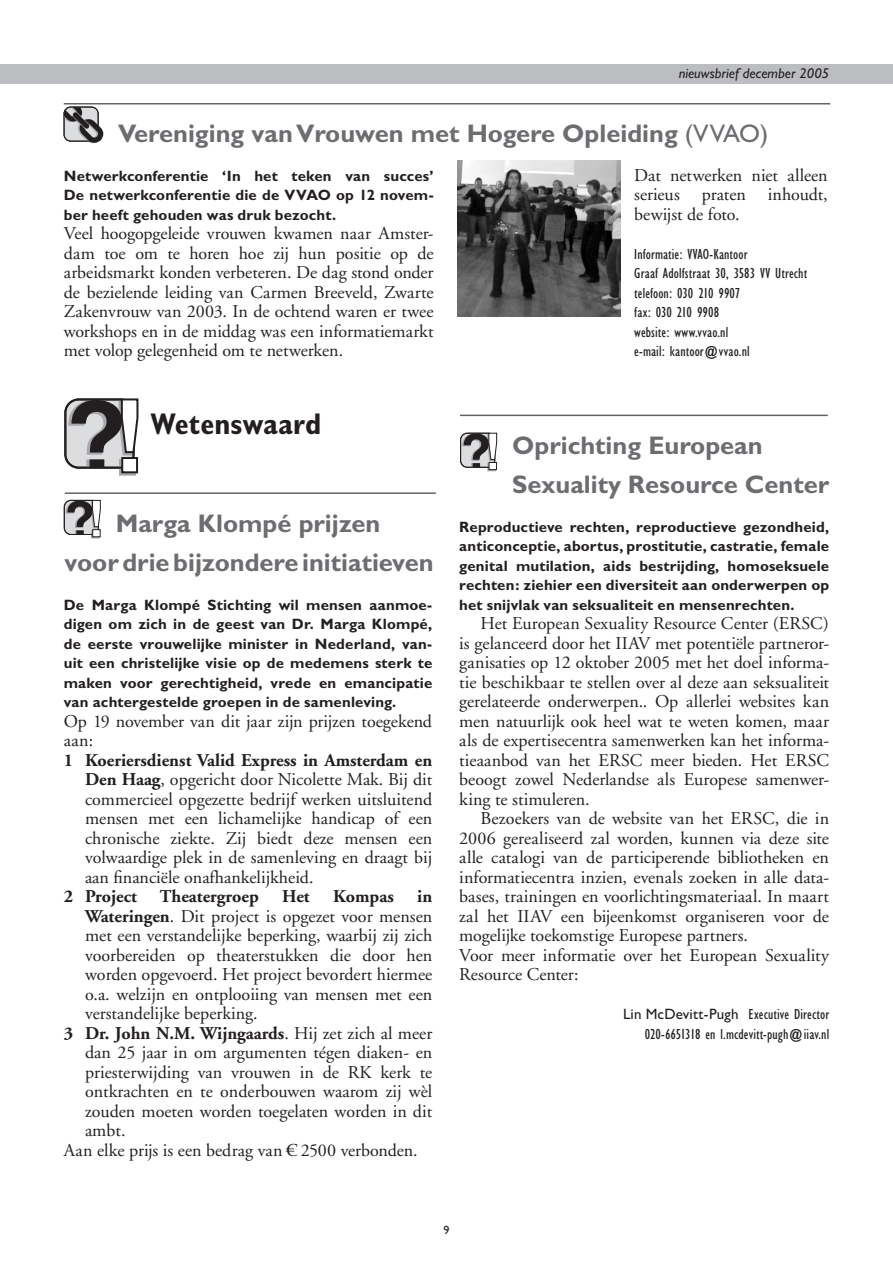
<style>
.page{position:relative;width:893px;height:1263px;background:#fff}
.page>*{position:absolute;margin:0;border:0;box-sizing:border-box;transform-origin:0 0}
.t1{font:700 condensed 30px "Gill Sans";color:#231f20}
.t2{font:700 25.5px/39px "Gill Sans";color:#6c6d70;text-align:center}
.t3{font:18px/19.5px "Adobe Garamond";color:#231f20;text-align:justify}
.t4{font:700 18px "Adobe Garamond";color:#231f20}
.t5{font:700 15px/19.5px "Gill Sans";letter-spacing:.01em;color:#231f20;text-align:justify}
.t6{font:condensed 15px/19.5px "Gill Sans";letter-spacing:.01em;color:#231f20}
.t7{font:italic 14.25px "Gill Sans";color:#231f20}
.t8{font:12px "Gill Sans";color:#231f20}
.s1{font-weight:400}
.s2{font-stretch:normal}
.s3{font-weight:700}
.s4{font-family:"DTL Haarlemmer D Euro"}
</style>
<div class="page">
<div style="left:0;top:64px;width:893px;height:19px;background:#bcbdc0"></div>
<hr style="left:64px;top:103px;width:766px;height:1px;background:#636366">
<svg style="left:63px;top:106px;width:40px;height:38px"></svg>
<img style="left:457px;top:161px;width:163px;height:156px">
<hr style="left:65px;top:492px;width:371px;height:2px;background:#636366">
<svg style="left:64px;top:398px;width:75px;height:78px"></svg>
<svg style="left:63px;top:499px;width:38px;height:40px"></svg>
<hr style="left:460px;top:415px;width:368px;height:1px;background:#636366">
<svg style="left:460px;top:432px;width:38px;height:40px"></svg>
<p class="t7" style="left:679px;top:65px;width:152px">nieuwsbrief december 2005</p>
<h2 class="t2" style="left:118px;top:114px;width:652px">Vereniging van Vrouwen met Hogere Opleiding <span class="s1">(VVAO)</span></h2>
<p class="t3" style="left:634px;top:166px;width:195px">Dat netwerken niet alleen serieus praten inhoudt, bewijst de foto.</p>
<p class="t6" style="left:634px;top:244px;width:174px">Informatie: VVAO-Kantoor<br>Graaf Adolfstraat 30, 3583 VV Utrecht telefoon: 030 210 9907<br>fax: 030 210 9908<br>website: www.vvao.nl<br>e-mail: kantoor@vvao.nl</p>
<p class="t5" style="left:64px;top:166px;width:371px">Netwerkconferentie ‘In het teken van succes’ De netwerkconferentie die de VVAO op 12 novem&shy;ber heeft gehouden was druk bezocht.</p>
<p class="t3" style="left:64px;top:224px;width:371px">Veel hoogopgeleide vrouwen kwamen naar Amster&shy;dam toe om te horen hoe zij hun positie op de arbeidsmarkt konden verbeteren. De dag stond onder de bezielende leiding van Carmen Breeveld, Zwarte Zakenvrouw van 2003. In de ochtend waren er twee workshops en in de middag was een informatiemarkt met volop gelegenheid om te netwerken.</p>
<h1 class="t1" style="left:151px;top:406px;width:172px">Wetenswaard</h1>
<h2 class="t2" style="left:512px;top:426px;width:319px;text-align:left">Oprichting European<br>Sexuality Resource Center</h2>
<h2 class="t2" style="left:65px;top:504px;width:371px">Marga Klompé prijzen<br>voor drie bijzondere initiatieven</h2>
<p class="t5" style="left:459px;top:517px;width:371px">Reproductieve rechten, reproductieve gezondheid, anticonceptie, abortus, prostitutie, castratie, female genital mutilation, aids bestrijding, homoseksuele rechten: ziehier een diversiteit aan onderwerpen op het snijvlak van seksualiteit en mensenrechten.</p>
<p class="t3" style="left:459px;top:614px;width:371px;text-indent:21px">Het European Sexuality Resource Center (ERSC) is gelanceerd door het IIAV met potentiële partneror&shy;ganisaties op 12 oktober 2005 met het doel informa&shy;tie beschikbaar te stellen over al deze aan seksualiteit gerelateerde onderwerpen.. Op allerlei websites kan men natuurlijk ook heel wat te weten komen, maar als de expertisecentra samenwerken kan het informa&shy;tieaanbod van het ERSC meer bieden. Het ERSC beoogt zowel Nederlandse als Europese samenwer&shy;king te stimuleren.</p>
<p class="t3" style="left:459px;top:809px;width:371px;text-align:left;text-indent:21px">Bezoekers van de website van het ERSC, die in 2006 gerealiseerd zal worden, kunnen via deze site alle catalogi van de participerende bibliotheken en informatiecentra inzien, evenals zoeken in alle data&shy;bases, trainingen en voorlichtingsmateriaal. In maart zal het IIAV een bijeenkomst organiseren voor de mogelijke toekomstige Europese partners.<br>Voor meer informatie over het European Sexuality Resource Center:</p>
<p class="t6" style="left:623px;top:1005px;width:208px;text-align:right"><span class="s2">Lin McDevitt-Pugh</span> Executive Director<br>020-6651318 en l.mcdevitt-pugh@iiav.nl</p>
<p class="t5" style="left:64px;top:595px;width:370px">De Marga Klompé Stichting wil mensen aanmoe&shy;digen om zich in de geest van Dr. Marga Klompé, de eerste vrouwelijke minister in Nederland, van&shy;uit een christelijke visie op de medemens sterk te maken voor gerechtigheid, vrede en emancipatie van achtergestelde groepen in de samenleving.</p>
<p class="t3" style="left:64px;top:712px;width:370px">Op 19 november van dit jaar zijn prijzen toegekend aan:</p>
<p class="t3" style="left:85px;top:751px;width:349px;text-indent:-21px"><span class="s3">1 Koeriersdienst Valid Express in Amsterdam en Den Haag</span>, opgericht door Nicolette Mak. Bij dit commercieel opgezette bedrijf werken uitsluitend mensen met een lichamelijke handicap of een chronische ziekte. Zij biedt deze mensen een volwaardige plek in de samenleving en draagt bij aan financiële onafhankelijkheid.</p>
<p class="t4" style="left:64px;top:887px;width:75px">2 Project</p>
<p class="t4" style="left:160px;top:887px;width:100px">Theatergroep</p>
<p class="t4" style="left:282px;top:887px;width:29px">Het</p>
<p class="t4" style="left:333px;top:887px;width:62px">Kompas</p>
<p class="t4" style="left:417px;top:887px;width:17px">in</p>
<p class="t3" style="left:85px;top:907px;width:349px"><span class="s3">Wateringen</span>. Dit project is opgezet voor mensen</p>
<p class="t3" style="left:85px;top:926px;width:349px">met een verstandelijke beperking, waarbij zij zich</p>
<p class="t3" style="left:85px;top:946px;width:349px">voorbereiden op theaterstukken die door hen</p>
<p class="t3" style="left:85px;top:965px;width:349px">worden opgevoerd. Het project bevordert hiermee</p>
<p class="t3" style="left:85px;top:985px;width:349px">o.a. welzijn en ontplooiing van mensen met een</p>
<p class="t3" style="left:85px;top:1004px;width:174px">verstandelijke beperking.</p>
<p class="t4" style="left:64px;top:1023px;width:370px">3 Dr. John N.M. Wijngaards<span class="s1">. Hij zet zich al meer</span></p>
<p class="t3" style="left:85px;top:1043px;width:349px">dan 25 jaar in om argumenten tégen diaken- en</p>
<p class="t3" style="left:85px;top:1063px;width:349px">priesterwijding van vrouwen in de RK kerk te</p>
<p class="t3" style="left:85px;top:1082px;width:349px">ontkrachten en te onderbouwen waarom zij wèl</p>
<p class="t3" style="left:85px;top:1102px;width:349px">zouden moeten worden toegelaten worden in dit</p>
<p class="t3" style="left:85px;top:1121px;width:42px">ambt.</p>
<p class="t3" style="left:64px;top:1141px;width:355px">Aan elke prijs is een bedrag van <span class="s4">€</span> 2500 verbonden.</p>
<p class="t8" style="left:443px;top:1223px;width:7px">9</p>
</div>
